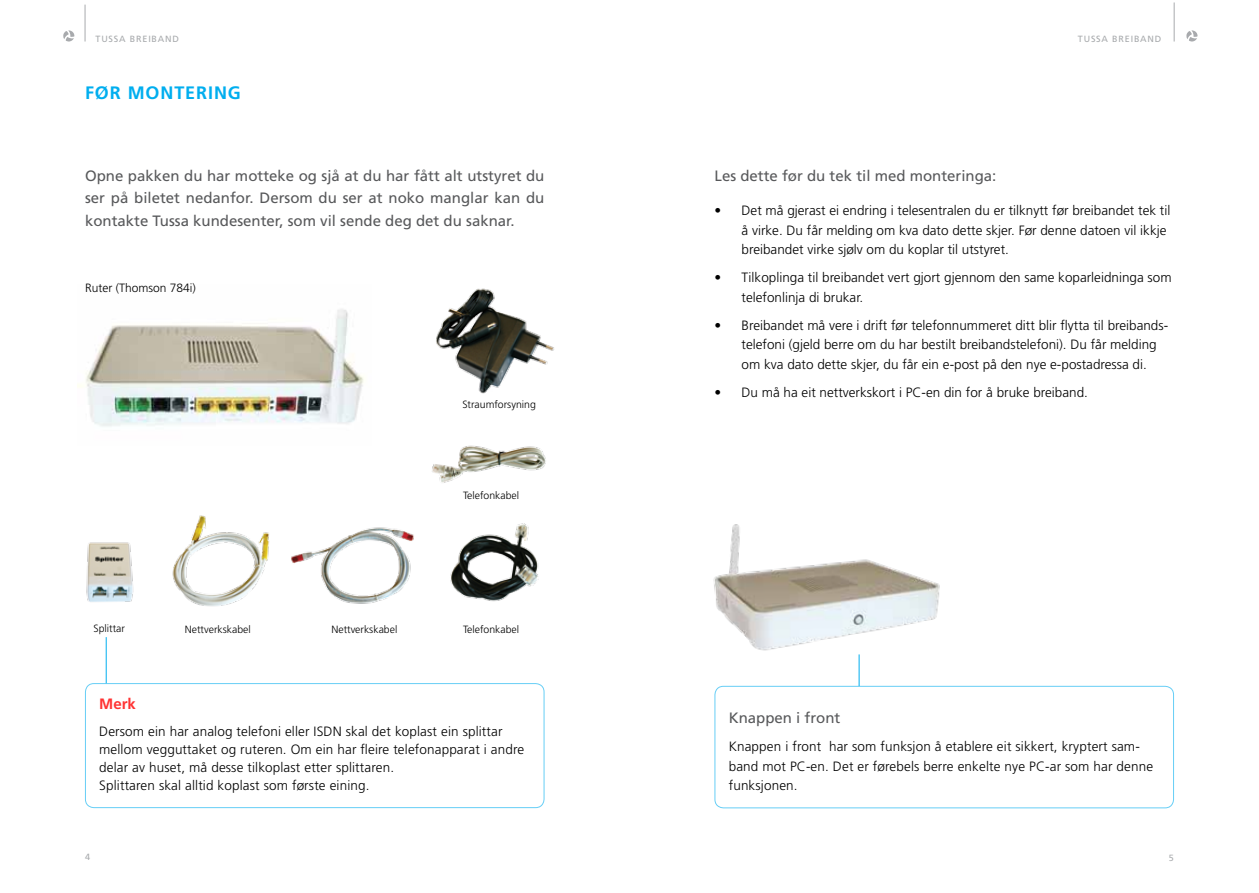
<style>
.page{position:relative;width:1259px;height:893px;background:#fff}
.page>*{position:absolute;margin:0;border:0;box-sizing:border-box;transform-origin:0 0}
.t1{font:700 18px "Frutiger LT";letter-spacing:.05em;color:#00aeef}
.t2{font:15px/22.5px "Frutiger LT";color:#58595b;text-align:justify}
.t3{font:700 15px "Frutiger LT";color:#f33}
.t4{font:300 13.5px/19.5px "Frutiger LT";color:#000}
.t5{font:300 12px "Frutiger LT";color:#000}
.t6{font:300 10.5px "Frutiger LT";color:#000}
.t7{font:9px "Frutiger LT";letter-spacing:.09em;color:#a8aaad}
</style>
<div class="page">
<hr style="left:85px;top:5px;width:1px;height:37px;background:#a8aaad">
<svg style="left:63px;top:30px;width:11px;height:12px"></svg>
<hr style="left:1174px;top:2px;width:1px;height:40px;background:#a8aaad">
<svg style="left:1186px;top:30px;width:11px;height:12px"></svg>
<div style="left:85px;top:683px;width:459px;height:125px;border:1px solid #66cef6;border-radius:9px"></div>
<img style="left:713px;top:524px;width:227px;height:133px">
<div style="left:714px;top:686px;width:460px;height:122px;border:1px solid #66cef6;border-radius:9px"></div>
<hr style="left:858px;top:654px;width:1px;height:32px;background:#00aeef">
<img style="left:78px;top:309px;width:286px;height:118px">
<img style="left:86px;top:542px;width:48px;height:60px">
<img style="left:172px;top:515px;width:98px;height:92px">
<img style="left:436px;top:288px;width:118px;height:106px">
<img style="left:432px;top:445px;width:114px;height:38px">
<img style="left:291px;top:527px;width:123px;height:77px">
<hr style="left:106px;top:637px;width:1px;height:46px;background:#00aeef">
<img style="left:450px;top:523px;width:89px;height:79px">
<p class="t7" style="left:95px;top:33px;width:85px">tussa breiband</p>
<h1 class="t1" style="left:85px;top:82px;width:157px">FØR MONTERING</h1>
<p class="t7" style="left:1078px;top:33px;width:85px">tussa breiband</p>
<p class="t2" style="left:85px;top:164px;width:461px">Opne pakken du har motteke og sjå at du har fått alt utstyret du ser på biletet nedanfor. Dersom du ser at noko manglar kan du kontakte Tussa kundesenter, som vil sende deg det du saknar.</p>
<p class="t2" style="left:714px;top:165px;width:283px">Les dette før du tek til med monteringa:</p>
<p class="t4" style="left:741px;top:201px;width:430px;text-indent:-27px">• Det må gjerast ei endring i telesentralen du er tilknytt før breibandet tek til å virke. Du får melding om kva dato dette skjer. Før denne datoen vil ikkje breibandet virke sjølv om du koplar til utstyret.</p>
<p class="t4" style="left:741px;top:268px;width:431px;text-indent:-27px">• Tilkoplinga til breibandet vert gjort gjennom den same koparleidninga som telefonlinja di brukar.</p>
<p class="t4" style="left:741px;top:316px;width:428px;text-indent:-27px">• Breibandet må vere i drift før telefonnummeret ditt blir flytta til breibands&shy;telefoni (gjeld berre om du har bestilt breibandstelefoni). Du får melding om kva dato dette skjer, du får ein e-post på den nye e-postadressa di.</p>
<p class="t4" style="left:714px;top:383px;width:375px">• Du må ha eit nettverkskort i PC-en din for å bruke breiband.</p>
<p class="t5" style="left:85px;top:282px;width:112px">Ruter (Thomson 784i)</p>
<p class="t6" style="left:462px;top:399px;width:75px">Straumforsyning</p>
<p class="t6" style="left:463px;top:489px;width:58px">Telefonkabel</p>
<p class="t6" style="left:94px;top:622px;width:33px">Splittar</p>
<p class="t6" style="left:185px;top:623px;width:67px">Nettverkskabel</p>
<p class="t6" style="left:331px;top:623px;width:67px">Nettverkskabel</p>
<p class="t6" style="left:463px;top:623px;width:58px">Telefonkabel</p>
<p class="t3" style="left:99px;top:695px;width:38px">MERK</p>
<p class="t4" style="left:99px;top:722px;width:227px">Dersom ein har analog telefoni eller Isdn</p>
<p class="t4" style="left:99px;top:722px;width:426px;line-height:18px;text-indent:246px">skal det koplast ein splittar mellom vegguttaket og ruteren. Om ein har fleire telefonapparat i andre delar av huset, må desse tilkoplast etter splittaren.<br>Splittaren skal alltid koplast som første eining.</p>
<p class="t7" style="left:85px;top:851px;width:7px">4</p>
<p class="t2" style="left:729px;top:707px;width:113px">Knappen i front</p>
<p class="t4" style="left:729px;top:737px;width:426px">Knappen i front har som funksjon å etablere eit sikkert, kryptert sam&shy;band mot PC-en. Det er førebels berre enkelte nye PC-ar som har denne funksjonen.</p>
<p class="t7" style="left:1169px;top:853px;width:7px">5</p>
</div>
